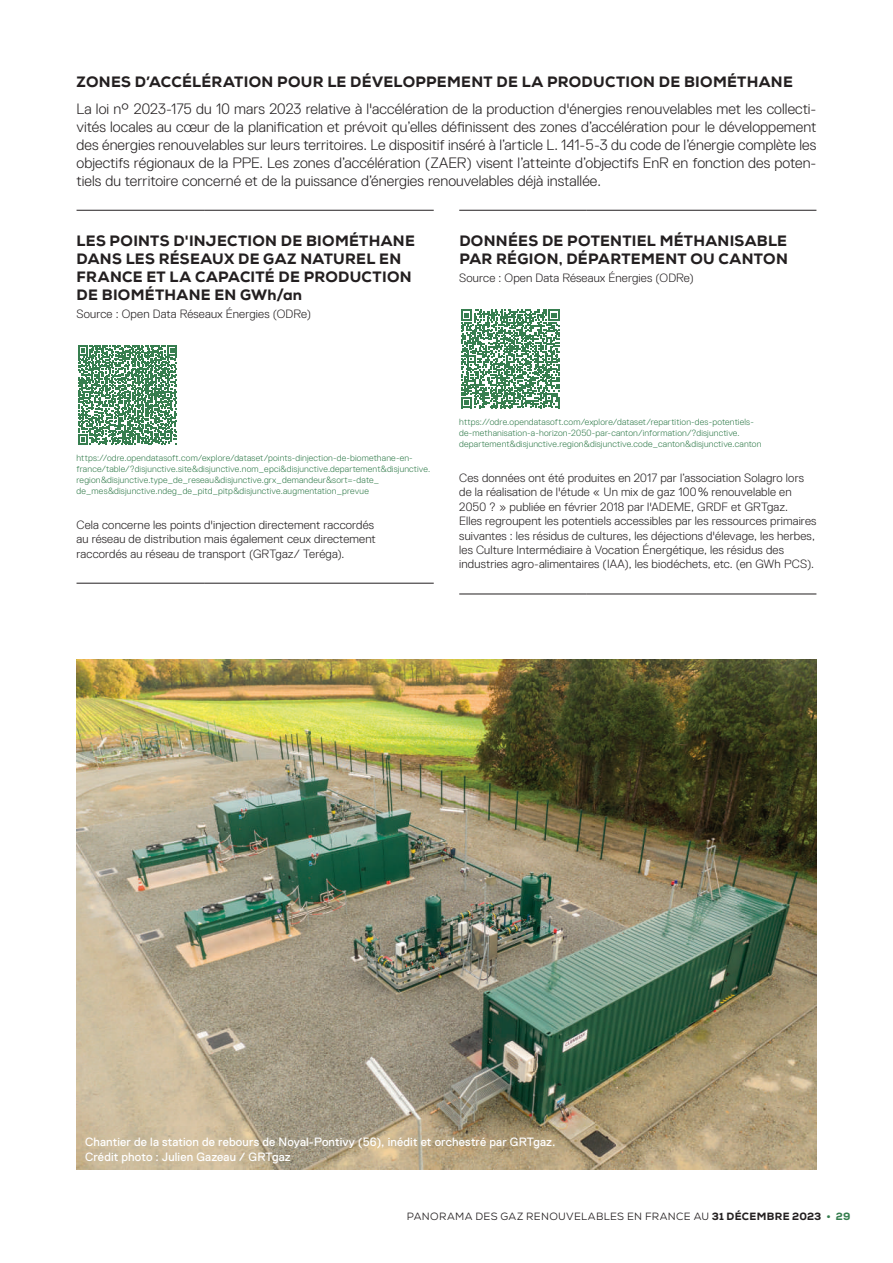
<style>
.page{position:relative;width:893px;height:1263px;background:#fff}
.page>*{position:absolute;margin:0;border:0;box-sizing:border-box;transform-origin:0 0}
.t1{font:300 15px/18px "Replica";letter-spacing:.005em;color:#231f20;text-align:justify}
.t2{font:800 15px/18px "Nexa";letter-spacing:.02em;color:#231f20}
.t3{font:300 12px/14.4px "Replica";letter-spacing:.01em;color:#231f20}
.t4{font:12px/14.4px "Replica";letter-spacing:.01em;color:#fff}
.t5{font:10.5px "Nexa";letter-spacing:.03em;color:#231f20}
.t6{font:300 9px/10.8px "Replica";letter-spacing:.02em;color:#367e4f}
.s1{font-weight:800}
.s2{font-weight:800;color:#367e4f}
</style>
<div class="page">
<hr style="left:77px;top:210px;width:127px;height:1px;background:#231f20">
<hr style="left:204px;top:210px;width:230px;height:1px;background:#231f20">
<hr style="left:77px;top:583px;width:127px;height:1px;background:#231f20">
<hr style="left:204px;top:583px;width:230px;height:1px;background:#231f20">
<svg style="left:78px;top:345px;width:99px;height:99px"></svg>
<hr style="left:459px;top:210px;width:128px;height:1px;background:#231f20">
<hr style="left:587px;top:210px;width:229px;height:1px;background:#231f20">
<hr style="left:459px;top:594px;width:128px;height:1px;background:#231f20">
<hr style="left:587px;top:594px;width:229px;height:1px;background:#231f20">
<svg style="left:461px;top:309px;width:99px;height:99px"></svg>
<img style="left:77px;top:659px;width:739px;height:510px">
<p class="t2" style="left:77px;top:73px;width:718px">ZONES D’ACCÉLÉRATION POUR LE DÉVELOPPEMENT DE LA PRODUCTION DE BIOMÉTHANE</p>
<p class="t1" style="left:77px;top:100px;width:741px">La loi n° 2023-175 du 10 mars 2023 relative à l'accélération de la production d'énergies renouvelables met les collecti&shy;vités locales au cœur de la planification et prévoit qu’elles définissent des zones d’accélération pour le développement des énergies renouvelables sur leurs territoires. Le dispositif inséré à l’article L. 141-5-3 du code de l’énergie complète les objectifs régionaux de la PPE. Les zones d’accélération (ZAER) visent l’atteinte d’objectifs EnR en fonction des poten&shy;tiels du territoire concerné et de la puissance d’énergies renouvelables déjà installée.</p>
<p class="t2" style="left:77px;top:232px;width:340px">LES POINTS D'INJECTION DE BIOMÉTHANE<br>DANS LES RÉSEAUX DE GAZ NATUREL EN<br>FRANCE ET LA CAPACITÉ DE PRODUCTION<br>DE BIOMÉTHANE EN GWh/an</p>
<p class="t3" style="left:77px;top:307px;width:236px">Source : Open Data Réseaux Énergies (ODRe)</p>
<p class="t2" style="left:459px;top:232px;width:330px">DONNÉES DE POTENTIEL MÉTHANISABLE<br>PAR RÉGION, DÉPARTEMENT OU CANTON</p>
<p class="t3" style="left:459px;top:271px;width:236px">Source : Open Data Réseaux Énergies (ODRe)</p>
<p class="t6" style="left:77px;top:453px;width:355px">https://odre.opendatasoft.com/explore/dataset/points-dinjection-de-biomethane-en&shy;france/table/?disjunctive.site&amp;disjunctive.nom_epci&amp;disjunctive.departement&amp;disjunctive. region&amp;disjunctive.type_de_reseau&amp;disjunctive.grx_demandeur&amp;sort=-date_ de_mes&amp;disjunctive.ndeg_de_pitd_pitp&amp;disjunctive.augmentation_prevue</p>
<p class="t3" style="left:77px;top:517px;width:301px">Cela concerne les points d'injection directement raccordés au réseau de distribution mais également ceux directement raccordés au réseau de transport (GRTgaz/ Teréga).</p>
<p class="t6" style="left:459px;top:417px;width:304px">https://odre.opendatasoft.com/explore/dataset/repartition-des-potentiels&shy;de-methanisation-a-horizon-2050-par-canton/information/?disjunctive. departement&amp;disjunctive.region&amp;disjunctive.code_canton&amp;disjunctive.canton</p>
<p class="t3" style="left:459px;top:471px;width:359px">Ces données ont été produites en 2017 par l’association Solagro lors de la réalisation de l'étude « Un mix de gaz 100% renouvelable en 2050 ? » publiée en février 2018 par l'ADEME, GRDF et GRTgaz.<br>Elles regroupent les potentiels accessibles par les ressources primaires suivantes : les résidus de cultures, les déjections d'élevage, les herbes, les Culture Intermédiaire à Vocation Énergétique, les résidus des industries agro-alimentaires (IAA), les biodéchets, etc. (en GWh PCS).</p>
<p class="t4" style="left:85px;top:1135px;width:472px">Chantier de la station de rebours de Noyal‑Pontivy (56), inédit et orchestré par GRTgaz.<br>Crédit photo : Julien Gazeau / GRTgaz</p>
<p class="t5" style="left:407px;top:1210px;width:445px">PANORAMA DES GAZ RENOUVELABLES EN FRANCE AU <span class="s1">31 DÉCEMBRE 2023</span> <span class="s2">• 29</span></p>
</div>
